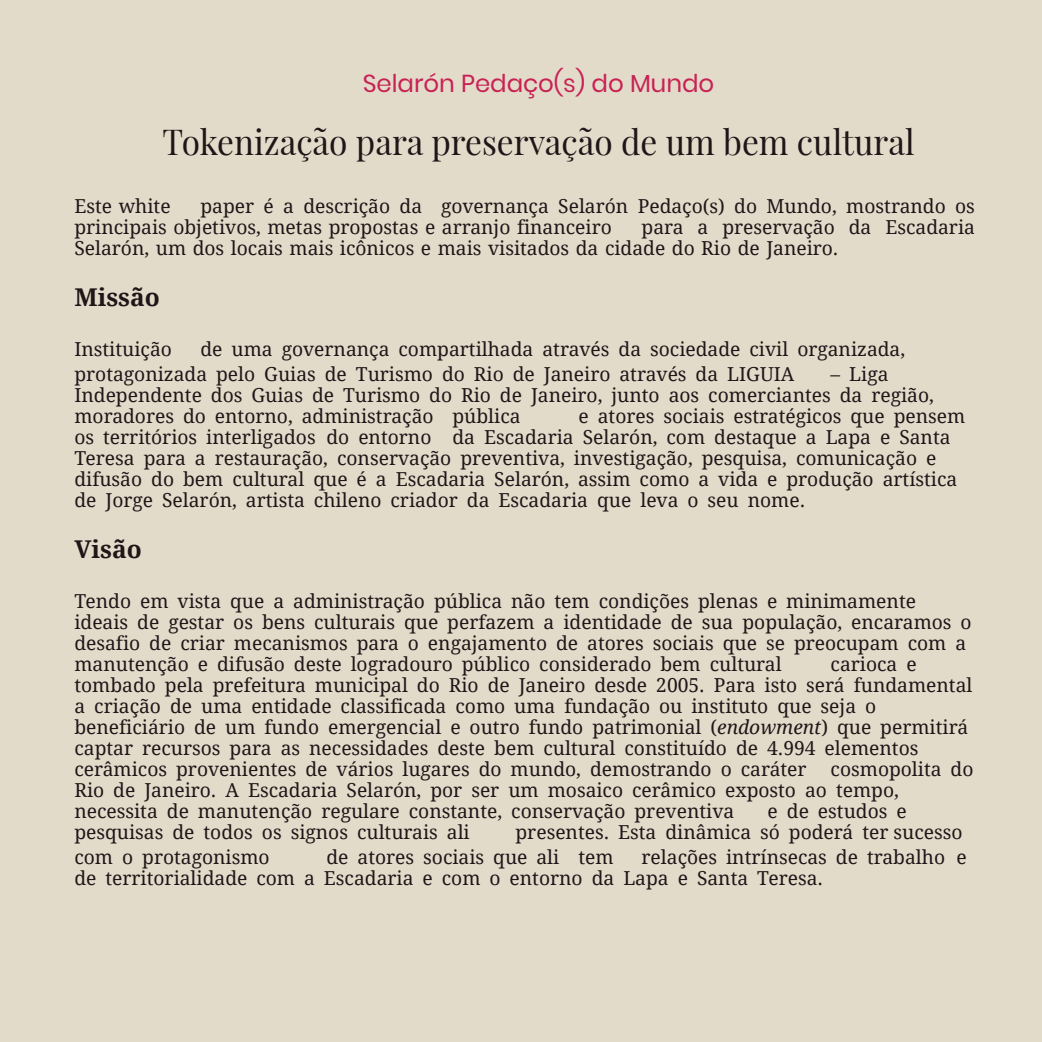
<style>
.page{position:relative;width:1042px;height:1042px;background:#e3dbca}
.page>*{position:absolute;margin:0;border:0;box-sizing:border-box;transform-origin:0 0}
.t1{font:35px "Playfair Display";color:#211518;scale:.96 1}
.t2{font:24.5px "Poppins";letter-spacing:-.005em;color:#c82254}
.t3{font:700 24.5px "Droid Serif";color:#211518}
.t4{font:19.25px/21px "Droid Serif";color:#211518}
.s1{font-style:italic}
</style>
<div class="page">
<p class="t2" style="left:363px;top:67px;width:353px">Selarón Pedaço(s) do Mundo</p>
<h1 class="t1" style="left:162px;top:118px;width:785px">Tokenização para preservação de um bem cultural</h1>
<p class="t4" style="left:74px;top:197px;width:98px">Este white</p>
<p class="t4" style="left:74px;top:197px;width:902px;text-indent:126px">paper é a descrição da governança Selarón Pedaço(s) do Mundo, mostrando os principais objetivos, metas propostas e arranjo financeiro</p>
<p class="t4" style="left:74px;top:218px;width:902px;text-indent:567px">para a preservação da Escadaria<br>Selarón, um dos locais mais icônicos e mais visitados da cidade do Rio de Janeiro.</p>
<p class="t3" style="left:74px;top:287px;width:87px">Missão</p>
<p class="t4" style="left:74px;top:340px;width:99px">Instituição</p>
<p class="t4" style="left:74px;top:338px;width:832px;line-height:25.2px;text-indent:126px">de uma governança compartilhada através da sociedade civil organizada, protagonizada pelo Guias de Turismo do Rio de Janeiro através da LIGUIA</p>
<p class="t4" style="left:74px;top:365px;width:861px;text-indent:756px">– Liga<br>Independente dos Guias de Turismo do Rio de Janeiro, junto aos comerciantes da região, moradores do entorno, administração pública</p>
<p class="t4" style="left:74px;top:407px;width:892px;text-indent:504px">e atores sociais estratégicos que pensem os territórios interligados do entorno da Escadaria Selarón, com destaque a Lapa e Santa Teresa para a restauração, conservação preventiva, investigação, pesquisa, comunicação e difusão do bem cultural que é a Escadaria Selarón, assim como a vida e produção artística de Jorge Selarón, artista chileno criador da Escadaria que leva o seu nome.</p>
<p class="t3" style="left:74px;top:539px;width:69px">Visão</p>
<p class="t4" style="left:74px;top:592px;width:899px">Tendo em vista que a administração pública não tem condições plenas e minimamente ideais de gestar os bens culturais que perfazem a identidade de sua população, encaramos o desafio de criar mecanismos para o engajamento de atores sociais que se preocupam com a manutenção e difusão deste logradouro público considerado bem cultural</p>
<p class="t4" style="left:74px;top:655px;width:900px;text-indent:756px">carioca e tombado pela prefeitura municipal do Rio de Janeiro desde 2005. Para isto será fundamental a criação de uma entidade classificada como uma fundação ou instituto que seja o beneficiário de um fundo emergencial e outro fundo patrimonial (<span class="s1">endowment</span>) que permitirá captar recursos para as necessidades deste bem cultural constituído de 4.994 elementos cerâmicos provenientes de vários lugares do mundo, demostrando o caráter cosmopolita do Rio de Janeiro. A Escadaria Selarón, por ser um mosaico cerâmico exposto ao tempo, necessita de manutenção regulare constante, conservação preventiva</p>
<p class="t4" style="left:767px;top:802px;width:141px">e de estudos e</p>
<p class="t4" style="left:74px;top:823px;width:397px">pesquisas de todos os signos culturais ali</p>
<p class="t4" style="left:515px;top:823px;width:449px">presentes. Esta dinâmica só poderá ter sucesso</p>
<p class="t4" style="left:74px;top:848px;width:197px">com o protagonismo</p>
<p class="t4" style="left:326px;top:848px;width:289px">de atores sociais que ali tem</p>
<p class="t4" style="left:74px;top:848px;width:894px;text-indent:567px">relações intrínsecas de trabalho e de territorialidade com a Escadaria e com o entorno da Lapa e Santa Teresa.</p>
</div>
